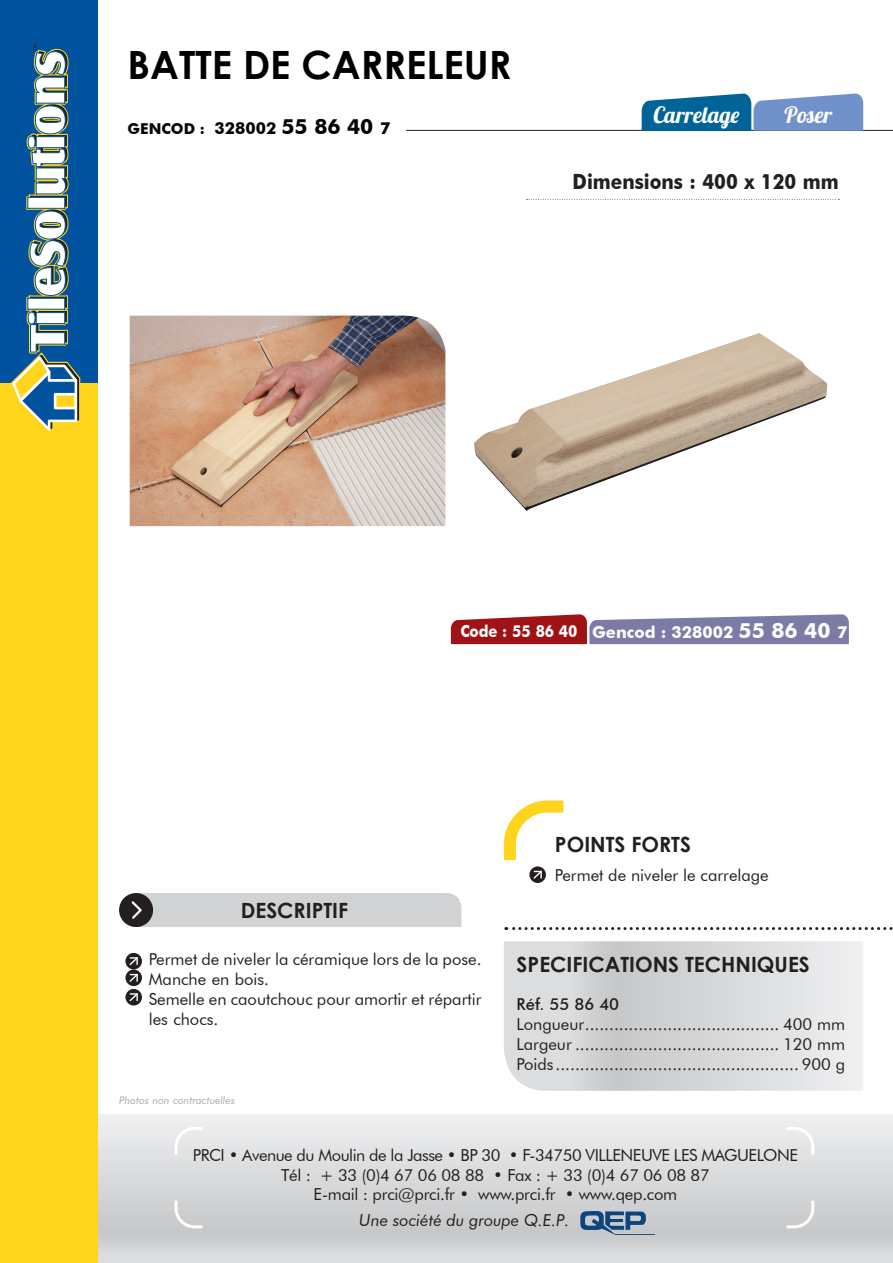
<style>
.page{position:relative;width:893px;height:1263px;background:#fff}
.page>*{position:absolute;margin:0;border:0;box-sizing:border-box;transform-origin:0 0}
.t1{font:700 39px "Century Gothic";color:#000}
.t2{font:22.5px "Lobster 1.4";color:#fff}
.Sous_titres{font:700 21px "Century Gothic";color:#231f20}
.Smaller_Bullets{font:700 21px "Futura BT";color:#231f20;scale:.9 1}
.Smaller_Bullets-2{font:16.5px "Futura BT";color:#231f20}
.Smaller_Bullets-3{font:16.5px/19.8px "Futura BT";letter-spacing:-.03em;color:#231f20;text-align:center}
.Texte_général_produi{font:16.5px "Futura BT";color:#231f20}
.t3{font:italic 16.5px "Futura BT";color:#231f20}
.Smaller_Bullets-4{font:700 16.5px "Futura BT";color:#fff}
.Smaller_Bullets-5{font:700 16.5px "Futura BT";color:#fff;scale:.9 1}
.t4{font:500 16.5px "Futura BT";color:#231f20}
.t5{font:700 15px "Futura BT";color:#040503}
.Smaller_Bullets-6{font:italic 10.5px "Futura BT";color:#a8a9ad}
.s1{font-size:16.5px}
.s2{font-size:21px}
</style>
<div class="page">
<svg style="left:506px;top:927px;width:387px;height:3px"></svg>
<svg style="left:504px;top:941px;width:359px;height:150px;background:#d9dadc"></svg>
<svg style="left:529px;top:866px;width:17px;height:17px"></svg>
<svg style="left:503px;top:800px;width:61px;height:79px"></svg>
<svg style="left:119px;top:893px;width:342px;height:34px;background:#c5c5c7"></svg>
<img style="left:130px;top:316px;width:315px;height:210px">
<img style="left:474px;top:333px;width:353px;height:178px">
<svg style="left:527px;top:199px;width:312px;height:1px"></svg>
<svg style="left:451px;top:614px;width:398px;height:30px;background:#966b85"></svg>
<div style="left:125px;top:953px;width:17px;height:16px;background:#231f20;border-radius:50%"></div>
<svg style="left:130px;top:957px;width:8px;height:8px"></svg>
<div style="left:125px;top:989px;width:17px;height:16px;background:#231f20;border-radius:50%"></div>
<svg style="left:130px;top:993px;width:8px;height:8px"></svg>
<svg style="left:125px;top:969px;width:17px;height:17px"></svg>
<svg style="left:130px;top:974px;width:8px;height:8px"></svg>
<hr style="left:406px;top:130px;width:487px;height:1px;background:#231f20">
<svg style="left:642px;top:94px;width:221px;height:37px;background:#4c87b8"></svg>
<svg style="left:98px;top:1114px;width:795px;height:149px;background:#d9dadc"></svg>
<div style="left:0;top:0;width:98px;height:1263px;background:#fed41d"></div>
<svg style="left:173px;top:1125px;width:32px;height:33px"></svg>
<svg style="left:783px;top:1125px;width:33px;height:33px"></svg>
<svg style="left:173px;top:1197px;width:32px;height:33px"></svg>
<svg style="left:783px;top:1197px;width:33px;height:33px"></svg>
<img style="left:580px;top:1212px;width:75px;height:22px">
<div style="left:0;top:0;width:98px;height:383px;background:#0153a0"></div>
<svg style="left:11px;top:45px;width:69px;height:386px"></svg>
<p class="t1" style="left:128px;top:35px;width:385px">BATTE DE CARRELEUR</p>
<p class="t5" style="left:128px;top:120px;width:264px">GENCOD : <span class="s1">328002</span> <span class="s2">55 86 40</span> <span class="s1">7</span></p>
<p class="t2" style="left:653px;top:100px;width:88px">Carrelage</p>
<p class="t2" style="left:784px;top:100px;width:49px">Poser</p>
<p class="Smaller_Bullets" style="left:572px;top:169px;width:297px">Dimensions : 400 x 120 mm</p>
<p class="Smaller_Bullets-5" style="left:460px;top:621px;width:131px">Code : 55 86 40</p>
<p class="Smaller_Bullets-4" style="left:592px;top:622px;width:257px">Gencod : 328002 <span class="s2">55 86 40</span> 7</p>
<p class="Sous_titres" style="left:241px;top:894px;width:109px">DESCRIPTIF</p>
<p class="Smaller_Bullets-2" style="left:149px;top:949px;width:334px">Permet de niveler la céramique lors de la pose.</p>
<p class="Smaller_Bullets-2" style="left:149px;top:969px;width:122px">Manche en bois.</p>
<p class="Smaller_Bullets-2" style="left:149px;top:989px;width:334px">Semelle en caoutchouc pour amortir et répartir</p>
<p class="Smaller_Bullets-2" style="left:149px;top:1008px;width:71px">les chocs.</p>
<p class="Smaller_Bullets-6" style="left:119px;top:1094px;width:118px">Photos non contractuelles</p>
<p class="Sous_titres" style="left:555px;top:829px;width:138px">POINTS FORTS</p>
<p class="Texte_général_produi" style="left:555px;top:865px;width:215px">Permet de niveler le carrelage</p>
<p class="Sous_titres" style="left:517px;top:948px;width:295px">SPECIFICATIONS TECHNIQUES</p>
<p class="t4" style="left:517px;top:994px;width:104px">Réf. 55 86 40</p>
<p class="Smaller_Bullets-2" style="left:517px;top:1014px;width:330px">Longueur........................................ 400 mm</p>
<p class="Smaller_Bullets-2" style="left:517px;top:1034px;width:330px">Largeur .......................................... 120 mm</p>
<p class="Smaller_Bullets-2" style="left:517px;top:1054px;width:330px">Poids .................................................. 900 g</p>
<p class="Smaller_Bullets-3" style="left:193px;top:1145px;width:607px">PRCI • Avenue du Moulin de la Jasse • BP 30 • F-34750 VILLENEUVE LES MAGUELONE<br>Tél : + 33 (0)4 67 06 08 88 • Fax : + 33 (0)4 67 06 08 87<br>E-mail : prci@prci.fr • www.prci.fr • www.qep.com</p>
<p class="t3" style="left:359px;top:1210px;width:212px">Une société du groupe Q.E.P.</p>
</div>
